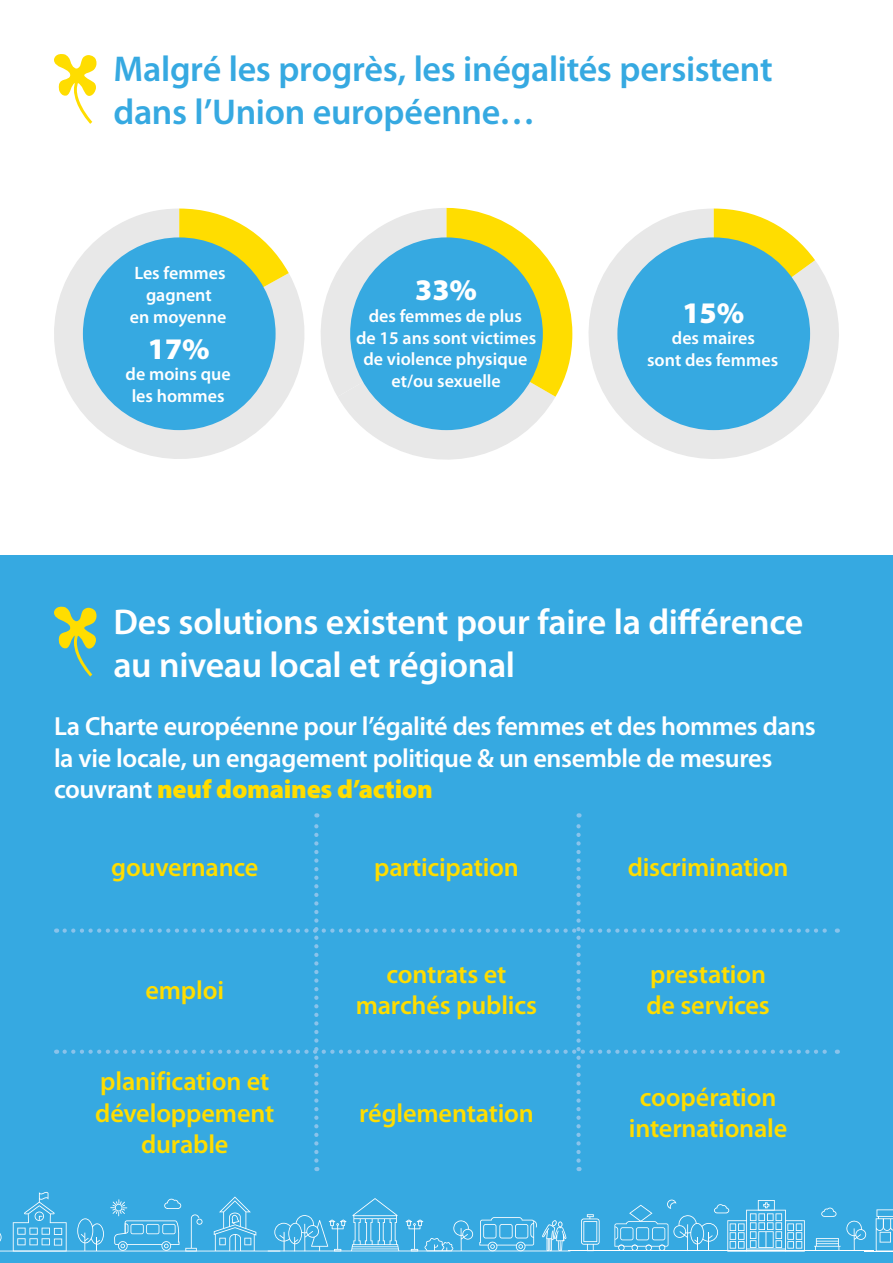
<style>
.page{position:relative;width:893px;height:1263px;background:#fff}
.page>*{position:absolute;margin:0;border:0;box-sizing:border-box;transform-origin:0 0}
.t1{font:600 36px/43.2px "Myriad Pro";letter-spacing:-.01em;color:#fff}
.t2{font:600 36px/43.2px "Myriad Pro";letter-spacing:-.01em;color:#36a9e1}
.t3{font:900 30px "Myriad Pro";color:#fff}
.t4{font:600 26.25px/31.5px "Myriad Pro";letter-spacing:-.01em;color:#fd0;text-align:center}
.t5{font:600 26.25px/31.5px "Myriad Pro";letter-spacing:-.015em;color:#fff}
.t6{font:600 18px/21.6px "Myriad Pro";color:#fff;text-align:center}
.s1{font-weight:900;color:#fd0}
</style>
<div class="page">
<div style="left:0;top:556px;width:893px;height:707px;background:#36a9e1"></div>
<svg style="left:54px;top:209px;width:249px;height:250px;fill:#e8e8e8"></svg>
<svg style="left:179px;top:209px;width:110px;height:125px"></svg>
<div style="left:83px;top:237px;width:193px;height:193px;background:#36a9e1;border-radius:50%"></div>
<svg style="left:572px;top:209px;width:267px;height:250px;fill:#eee"></svg>
<svg style="left:714px;top:209px;width:101px;height:125px"></svg>
<div style="left:617px;top:237px;width:193px;height:193px;background:#36a9e1;border-radius:50%"></div>
<svg style="left:65px;top:813px;width:773px;height:347px"></svg>
<svg style="left:54px;top:54px;width:43px;height:70px"></svg>
<svg style="left:54px;top:606px;width:43px;height:70px"></svg>
<svg style="left:303px;top:208px;width:269px;height:252px"></svg>
<div style="left:350px;top:237px;width:193px;height:193px;background:#36a9e1;border-radius:50%"></div>
<svg style="left:0;top:1196px;width:893px;height:55px"></svg>
<h1 class="t2" style="left:114px;top:46px;width:661px">Malgré les progrès, les inégalités persistent dans l’Union européenne…</h1>
<p class="t6" style="left:130px;top:262px;width:98px">Les femmes gagnent<br>en moyenne</p>
<p class="t3" style="left:148px;top:328px;width:63px">17%</p>
<p class="t6" style="left:126px;top:363px;width:107px">de moins que les hommes</p>
<p class="t3" style="left:415px;top:270px;width:63px">33%</p>
<p class="t6" style="left:356px;top:305px;width:182px">des femmes de plus<br>de 15 ans sont victimes de violence physique et/ou sexuelle</p>
<p class="t3" style="left:682px;top:293px;width:63px">15%</p>
<p class="t6" style="left:647px;top:327px;width:133px">des maires<br>sont des femmes</p>
<h1 class="t1" style="left:114px;top:599px;width:691px">Des solutions existent pour faire la différence au niveau local et régional</h1>
<p class="t5" style="left:54px;top:710px;width:763px">La Charte européenne pour l’égalité des femmes et des hommes dans la vie locale, un engagement politique &amp; un ensemble de mesures couvrant <span class="s1">neuf domaines d’action</span></p>
<p class="t4" style="left:111px;top:850px;width:149px">gouvernance</p>
<p class="t4" style="left:374px;top:850px;width:146px">participation</p>
<p class="t4" style="left:628px;top:850px;width:162px">discrimination</p>
<p class="t4" style="left:145px;top:973px;width:80px">emploi</p>
<p class="t4" style="left:95px;top:1065px;width:181px">planification et développement durable</p>
<p class="t4" style="left:356px;top:958px;width:183px">contrats et marchés publics</p>
<p class="t4" style="left:646px;top:958px;width:125px;text-align:left">prestation de services</p>
<p class="t4" style="left:359px;top:1096px;width:176px">réglementation</p>
<p class="t4" style="left:629px;top:1080px;width:160px">coopération internationale</p>
</div>
